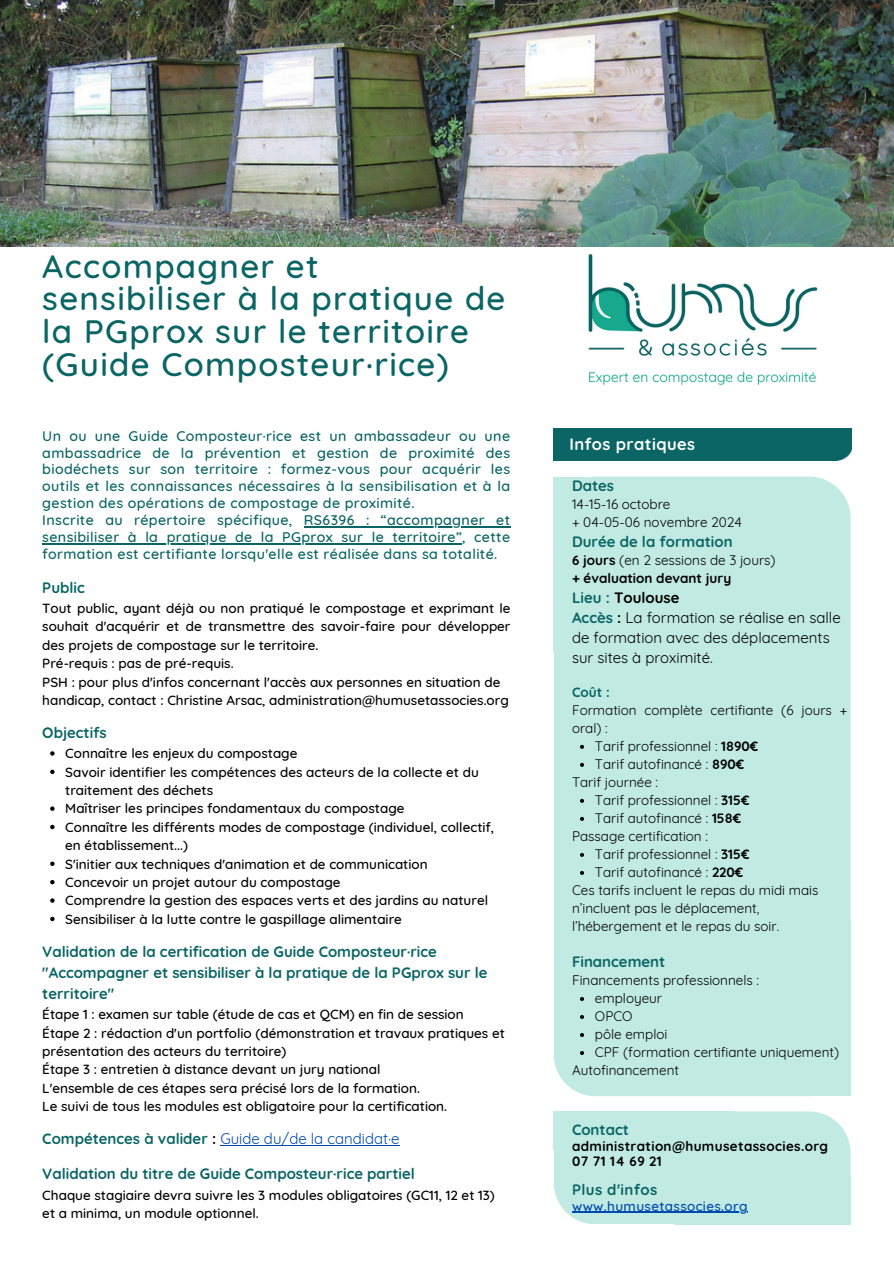
<style>
.page{position:relative;width:894px;height:1264px;background:#fff}
.page>*{position:absolute;margin:0;border:0;box-sizing:border-box;transform-origin:0 0}
.t1{font:500 33px/32.7px "Quicksand";letter-spacing:.04em;color:#0a6564}
.t2{font:700 16.5px "Quicksand";letter-spacing:.025em;color:#feffff}
.t3{font:700 15px/21px "Quicksand";color:#0a6564}
.t4{font:15px/20px "Quicksand";color:#000}
.t5{font:15px "Quicksand";color:#004aad}
.t6{font:700 15px "Quicksand";letter-spacing:.025em;color:#0a6564}
.t7{font:500 14.25px/16.8px "Quicksand";letter-spacing:.025em;color:#0a6564}
.t8{font:500 13.5px/18.3px "Quicksand";color:#000}
.t9{font:13.5px/18px "Quicksand";color:#000}
.t10{font:700 13.5px/18px "Quicksand";color:#000}
.t11{font:700 13.5px/14.7px "Quicksand";letter-spacing:.025em;color:#000}
.t12{font:500 13.5px "Quicksand";letter-spacing:.025em;color:#004aad}
.t13{font:700 13.5px "Quicksand";color:#0a6564}
.s1{font-weight:700;color:#0a6564}
.s2{font-weight:700;color:#000}
.s3{font-weight:400}
.s4{font-weight:700}
</style>
<div class="page">
<img style="left:588px;top:254px;width:230px;height:131px">
<img style="left:0;top:0;width:893px;height:247px">
<div style="left:553px;top:428px;width:297px;height:33px;background:#0b6564"></div>
<div style="left:553px;top:476px;width:297px;height:620px;background:#c0eae2"></div>
<div style="left:553px;top:476px;width:181px;height:175px;background:#c0eae2"></div>
<div style="left:669px;top:921px;width:181px;height:175px;background:#c0eae2"></div>
<div style="left:553px;top:1111px;width:297px;height:113px;background:#c0eae2"></div>
<div style="left:673px;top:1176px;width:177px;height:48px;background:#c0eae2"></div>
<div style="left:553px;top:1111px;width:181px;height:38px;background:#c0eae2"></div>
<svg style="left:50px;top:751px;width:5px;height:4px"></svg>
<svg style="left:50px;top:769px;width:5px;height:5px"></svg>
<svg style="left:50px;top:806px;width:5px;height:4px"></svg>
<svg style="left:50px;top:824px;width:5px;height:5px"></svg>
<svg style="left:50px;top:861px;width:5px;height:5px"></svg>
<svg style="left:50px;top:880px;width:5px;height:4px"></svg>
<svg style="left:50px;top:898px;width:5px;height:4px"></svg>
<svg style="left:50px;top:916px;width:5px;height:5px"></svg>
<hr style="left:220px;top:1145px;width:179px;height:1px;background:#004aad">
<svg style="left:580px;top:744px;width:4px;height:4px"></svg>
<svg style="left:580px;top:762px;width:4px;height:4px"></svg>
<svg style="left:580px;top:798px;width:4px;height:4px"></svg>
<svg style="left:580px;top:816px;width:4px;height:4px"></svg>
<svg style="left:580px;top:852px;width:4px;height:4px"></svg>
<svg style="left:580px;top:870px;width:4px;height:4px"></svg>
<svg style="left:580px;top:996px;width:4px;height:4px"></svg>
<svg style="left:580px;top:1015px;width:4px;height:4px"></svg>
<svg style="left:580px;top:1033px;width:4px;height:4px"></svg>
<svg style="left:580px;top:1051px;width:4px;height:4px"></svg>
<hr style="left:304px;top:526px;width:206px;height:1px;background:#0a6564">
<hr style="left:42px;top:543px;width:420px;height:1px;background:#0a6564">
<hr style="left:572px;top:1211px;width:35px;height:1px;background:#004aad">
<hr style="left:607px;top:1211px;width:140px;height:1px;background:#004aad">
<p class="t1" style="left:42px;top:249px;width:464px">Accompagner et sensibiliser à la pratique de la PGprox sur le territoire (Guide Composteur·rice)</p>
<p class="t7" style="left:42px;top:427px;width:469px">Un ou une Guide Composteur·rice est un ambassadeur ou une ambassadrice de la prévention et gestion de proximité des biodéchets sur son territoire : formez-vous pour acquérir les outils et les connaissances nécessaires à la sensibilisation et à la gestion des opérations de compostage de proximité.<br>Inscrite au répertoire spécifique,</p>
<h4 class="t7" style="left:304px;top:511px;width:208px">RS6396 : “accompagner et</h4>
<h4 class="t7" style="left:42px;top:528px;width:469px">sensibiliser à la pratique de la PGprox sur le territoire”, cette formation est certifiante lorsqu'elle est réalisée dans sa totalité.</h4>
<h4 class="t3" style="left:42px;top:576px;width:44px">Public</h4>
<h4 class="t8" style="left:42px;top:598px;width:469px">Tout public, ayant déjà ou non pratiqué le compostage et exprimant le souhait d'acquérir et de transmettre des savoir-faire pour développer des projets de compostage sur le territoire.<br>Pré-requis : pas de pré-requis.<br>PSH : pour plus d'infos concernant l'accès aux personnes en situation de handicap, contact : Christine Arsac, administration@humusetassocies.org</h4>
<h2 class="t3" style="left:42px;top:722px;width:66px">Objectifs</h2>
<p class="t8" style="left:65px;top:744px;width:234px">Connaître les enjeux du compostage</p>
<p class="t8" style="left:65px;top:762px;width:415px">Savoir identifier les compétences des acteurs de la collecte et du traitement des déchets</p>
<p class="t8" style="left:65px;top:799px;width:340px">Maîtriser les principes fondamentaux du compostage</p>
<p class="t8" style="left:65px;top:817px;width:430px">Connaître les différents modes de compostage (individuel, collectif, en établissement...)</p>
<p class="t8" style="left:65px;top:854px;width:364px">S'initier aux techniques d'animation et de communication</p>
<p class="t8" style="left:65px;top:872px;width:277px">Concevoir un projet autour du compostage</p>
<p class="t8" style="left:65px;top:891px;width:424px">Comprendre la gestion des espaces verts et des jardins au naturel</p>
<p class="t8" style="left:65px;top:909px;width:338px">Sensibiliser à la lutte contre le gaspillage alimentaire</p>
<p class="t3" style="left:42px;top:940px;width:446px">Validation de la certification de Guide Composteur·rice "Accompagner et sensibiliser à la pratique de la PGprox sur le territoire"</p>
<h2 class="t8" style="left:42px;top:1004px;width:464px">Étape 1 : examen sur table (étude de cas et QCM) en fin de session<br>Étape 2 : rédaction d'un portfolio (démonstration et travaux pratiques et présentation des acteurs du territoire)<br>Étape 3 : entretien à distance devant un jury national<br>L'ensemble de ces étapes sera précisé lors de la formation.<br>Le suivi de tous les modules est obligatoire pour la certification.</h2>
<h3 class="t5" style="left:42px;top:1129px;width:358px"><span class="s1">Compétences à valider</span> <span class="s2">:</span> Guide du/de la candidat·e</h3>
<h4 class="t3" style="left:42px;top:1163px;width:374px">Validation du titre de Guide Composteur·rice partiel</h4>
<p class="t8" style="left:42px;top:1185px;width:454px">Chaque stagiaire devra suivre les 3 modules obligatoires (GC11, 12 et 13) et a minima, un module optionnel.</p>
<h4 class="t2" style="left:569px;top:433px;width:127px">Infos pratiques</h4>
<p class="t3" style="left:572px;top:474px;width:44px">Dates</p>
<p class="t9" style="left:572px;top:494px;width:171px">14-15-16 octobre<br>+ 04-05-06 novembre 2024</p>
<p class="t3" style="left:572px;top:530px;width:162px">Durée de la formation</p>
<p class="t10" style="left:572px;top:550px;width:205px">6 jours <span class="s3">(en 2 sessions de 3 jours) </span>+ évaluation devant jury</p>
<p class="t4" style="left:572px;top:587px;width:270px"><span class="s1">Lieu :</span> <span class="s4">Toulouse<br></span><span class="s1">Accès</span> <span class="s4">:</span> La formation se réalise en salle de formation avec des déplacements sur sites à proximité.</p>
<h2 class="t13" style="left:572px;top:683px;width:39px">Coût :</h2>
<h3 class="t9" style="left:572px;top:700px;width:277px">Formation complète certifiante (6 jours + oral) :</h3>
<p class="t9" style="left:594px;top:736px;width:165px">Tarif professionnel : <span class="s4">1890€</span></p>
<p class="t9" style="left:594px;top:754px;width:151px">Tarif autofinancé : <span class="s4">890€</span></p>
<p class="t9" style="left:572px;top:772px;width:88px">Tarif journée :</p>
<p class="t9" style="left:594px;top:790px;width:156px">Tarif professionnel : <span class="s4">315€</span></p>
<p class="t9" style="left:594px;top:808px;width:148px">Tarif autofinancé : <span class="s4">158€</span></p>
<p class="t9" style="left:572px;top:826px;width:137px">Passage certification :</p>
<p class="t9" style="left:594px;top:844px;width:156px">Tarif professionnel : <span class="s4">315€</span></p>
<p class="t9" style="left:594px;top:862px;width:150px">Tarif autofinancé : <span class="s4">220€</span></p>
<p class="t9" style="left:572px;top:880px;width:248px">Ces tarifs incluent le repas du midi mais n’incluent pas le déplacement, l’hébergement et le repas du soir.</p>
<p class="t3" style="left:572px;top:950px;width:95px">Financement</p>
<p class="t9" style="left:572px;top:970px;width:188px">Financements professionnels :</p>
<p class="t9" style="left:594px;top:988px;width:69px">employeur</p>
<p class="t9" style="left:594px;top:1006px;width:39px">OPCO</p>
<p class="t9" style="left:594px;top:1024px;width:74px">pôle emploi</p>
<p class="t9" style="left:594px;top:1042px;width:246px">CPF (formation certifiante uniquement)</p>
<p class="t9" style="left:572px;top:1060px;width:109px">Autofinancement</p>
<p class="t3" style="left:572px;top:1119px;width:58px">Contact</p>
<p class="t11" style="left:572px;top:1138px;width:257px">administration@humusetassocies.org<br>07 71 14 69 21</p>
<p class="t6" style="left:572px;top:1179px;width:87px">Plus d'infos</p>
<p class="t12" style="left:572px;top:1197px;width:177px">www.humusetassocies.org</p>
</div>
